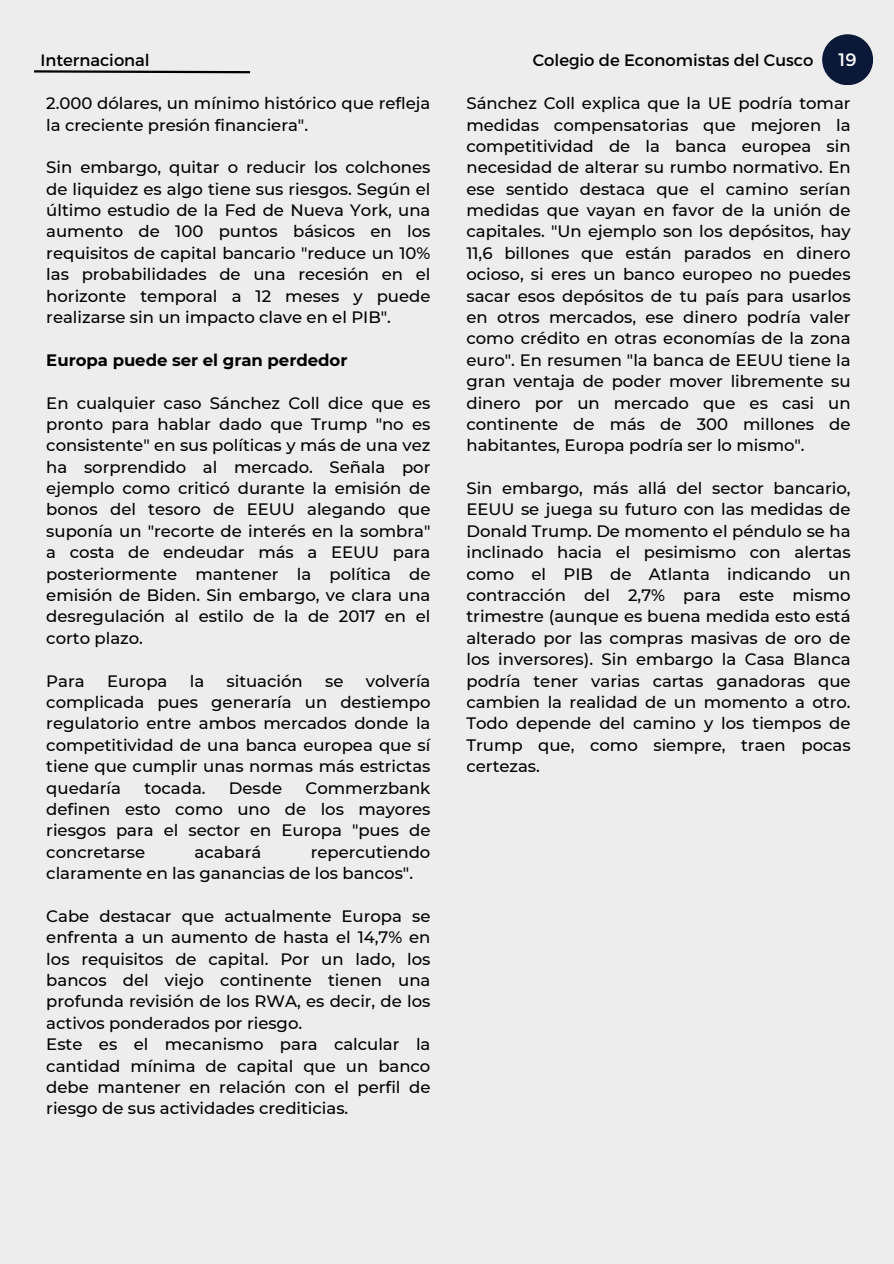
<style>
.page{position:relative;width:894px;height:1264px;background:#fff}
.page>*{position:absolute;margin:0;border:0;box-sizing:border-box;transform-origin:0 0}
.t1{font:18px "Montserrat";color:#fff}
.t2{font:500 16.5px/21.3px "Montserrat";color:#000;text-align:justify}
.t3{font:16.5px "Montserrat";color:#000}
.t4{font:700 16.5px "Montserrat";color:#000}
</style>
<div class="page">
<div style="left:0;top:0;width:893px;height:1263px;background:#ededed"></div>
<div style="left:821px;top:34px;width:51px;height:51px;background:#0a1937;border-radius:50%"></div>
<svg style="left:34px;top:70px;width:217px;height:4px"></svg>
<p class="t3" style="left:41px;top:49px;width:111px">Internacional</p>
<p class="t3" style="left:532px;top:49px;width:282px">Colegio de Economistas del Cusco</p>
<p class="t1" style="left:838px;top:48px;width:20px">19</p>
<p class="t2" style="left:46px;top:93px;width:385px">2.000 dólares, un mínimo histórico que refleja la creciente presión financiera".</p>
<h1 class="t2" style="left:46px;top:157px;width:385px">Sin embargo, quitar o reducir los colchones de liquidez es algo tiene sus riesgos. Según el último estudio de la Fed de Nueva York, una aumento de 100 puntos básicos en los requisitos de capital bancario "reduce un 10% las probabilidades de una recesión en el horizonte temporal a 12 meses y puede realizarse sin un impacto clave en el PIB".</h1>
<h1 class="t4" style="left:46px;top:350px;width:302px">Europa puede ser el gran perdedor</h1>
<h1 class="t2" style="left:46px;top:392px;width:385px">En cualquier caso Sánchez Coll dice que es pronto para hablar dado que Trump "no es consistente" en sus políticas y más de una vez ha sorprendido al mercado. Señala por ejemplo como criticó durante la emisión de bonos del tesoro de EEUU alegando que suponía un "recorte de interés en la sombra" a costa de endeudar más a EEUU para posteriormente mantener la política de emisión de Biden. Sin embargo, ve clara una desregulación al estilo de la de 2017 en el corto plazo.</h1>
<h1 class="t2" style="left:46px;top:670px;width:40px">Para</h1>
<h1 class="t2" style="left:107px;top:670px;width:62px">Europa</h1>
<h1 class="t2" style="left:190px;top:670px;width:16px">la</h1>
<h1 class="t2" style="left:226px;top:670px;width:78px">situación</h1>
<h1 class="t2" style="left:325px;top:670px;width:20px">se</h1>
<h1 class="t2" style="left:466px;top:93px;width:385px">Sánchez Coll explica que la UE podría tomar medidas compensatorias que mejoren la competitividad de la banca europea sin necesidad de alterar su rumbo normativo. En ese sentido destaca que el camino serían medidas que vayan en favor de la unión de capitales. "Un ejemplo son los depósitos, hay 11,6 billones que están parados en dinero ocioso, si eres un banco europeo no puedes sacar esos depósitos de tu país para usarlos en otros mercados, ese dinero podría valer como crédito en otras economías de la zona euro". En resumen "la banca de EEUU tiene la gran ventaja de poder mover libremente su dinero por un mercado que es casi un continente de más de 300 millones de habitantes, Europa podría ser lo mismo".</h1>
<h1 class="t2" style="left:466px;top:477px;width:385px">Sin embargo, más allá del sector bancario, EEUU se juega su futuro con las medidas de Donald Trump. De momento el péndulo se ha inclinado hacia el pesimismo con alertas como el PIB de Atlanta indicando un contracción del 2,7% para este mismo trimestre (aunque es buena medida esto está alterado por las compras masivas de oro de los inversores). Sin embargo la Casa Blanca podría tener varias cartas ganadoras que cambien la realidad de un momento a otro.<br>Todo depende del camino y los tiempos de Trump que, como siempre, traen pocas certezas.</h1>
<h1 class="t2" style="left:46px;top:670px;width:385px;text-indent:319px">volvería complicada pues generaría un destiempo regulatorio entre ambos mercados donde la competitividad de una banca europea que sí tiene que cumplir unas normas más estrictas quedaría</h1>
<h1 class="t2" style="left:46px;top:777px;width:385px;text-indent:259px">Commerzbank definen esto como uno de los mayores riesgos para el sector en Europa "pues de concretarse</h1>
<h1 class="t2" style="left:144px;top:777px;width:63px">tocada.</h1>
<h1 class="t2" style="left:229px;top:777px;width:55px">Desde</h1>
<h1 class="t2" style="left:46px;top:841px;width:385px;text-indent:264px">repercutiendo claramente en las ganancias de los bancos".</h1>
<h1 class="t2" style="left:46px;top:905px;width:385px;text-align:left">Cabe destacar que actualmente Europa se enfrenta a un aumento de hasta el 14,7% en los requisitos de capital. Por un lado, los bancos del viejo continente tienen una profunda revisión de los RWA, es decir, de los activos ponderados por riesgo.<br>Este es el mecanismo para calcular la cantidad mínima de capital que un banco debe mantener en relación con el perfil de riesgo de sus actividades crediticias.</h1>
<h1 class="t2" style="left:194px;top:841px;width:68px">acabará</h1>
</div>
